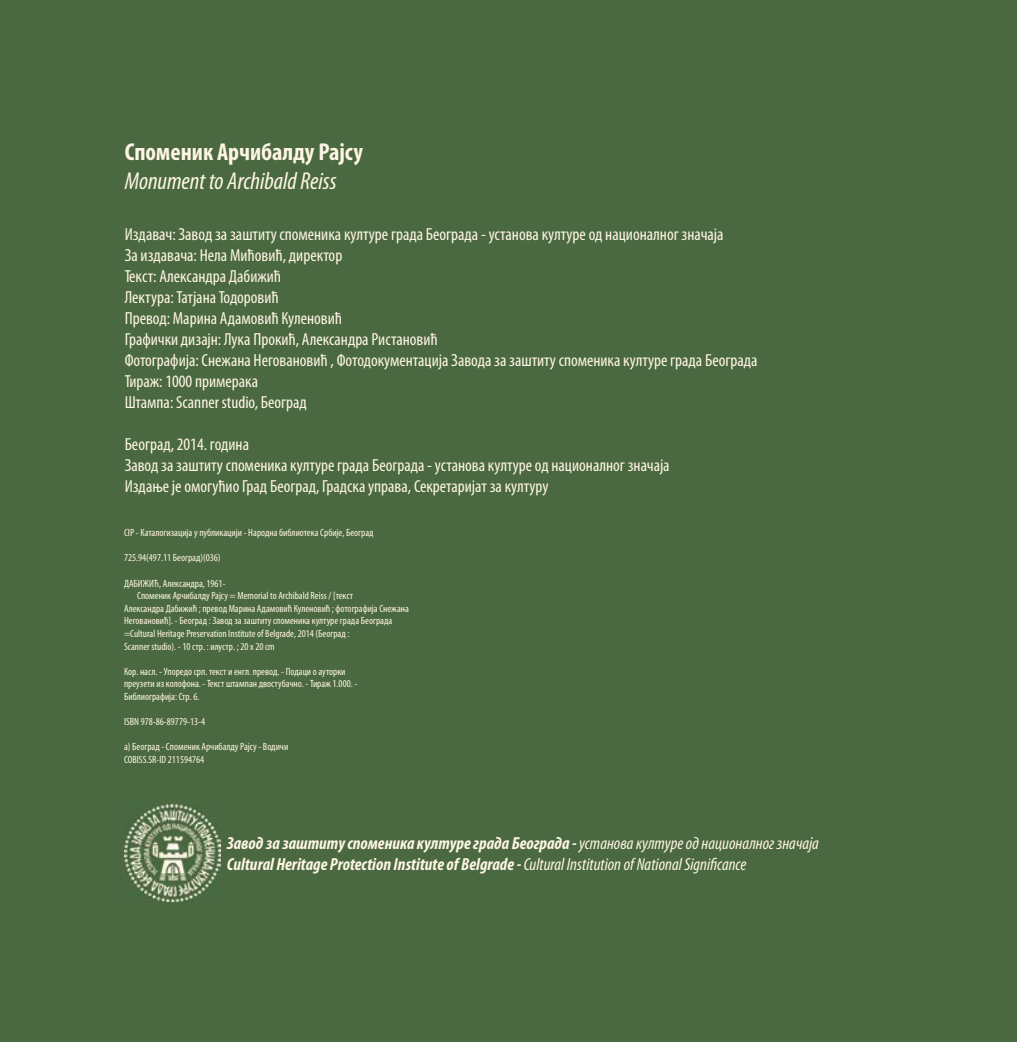
<style>
.page{position:relative;width:1017px;height:1042px;background:#4a6940}
.page>*{position:absolute;margin:0;border:0;box-sizing:border-box;transform-origin:0 0}
.t1{font:italic condensed 24.5px "Myriad Pro";color:#fff5e5}
.t2{font:700 condensed 24.5px "Myriad Pro";color:#fff5e5}
.t3{font:condensed 17.5px/21px "Myriad Pro";color:#fff5e5}
.t4{font:italic 700 condensed 17.5px/21px "Myriad Pro";color:#fff5e5}
.t5{font:condensed 10.5px/12.6px "Myriad Pro";color:#fff4e3}
.s1{font-weight:400}
</style>
<div class="page">
<img style="left:124px;top:804px;width:96px;height:97px">
<h1 class="t2" style="left:125px;top:136px;width:240px">Споменик Арчибалду Рајсу</h1>
<h1 class="t1" style="left:125px;top:166px;width:213px">Monument to Archibald Reiss</h1>
<p class="t3" style="left:125px;top:223px;width:634px">Издавач: Завод за заштиту споменика културе града Београда - установа културе од националног значаја<br>За издавача: Нела Мићовић, директор<br>Текст: Александра Дабижић<br>Лектура: Татјана Тодоровић<br>Превод: Марина Адамовић Куленовић<br>Графички дизајн: Лука Прокић, Александра Ристановић<br>Фотографија: Снежана Неговановић , Фотодокументација Завода за заштиту споменика културе града Београда Тираж: 1000 примерака<br>Штампа: Scanner studio, Београд</p>
<h2 class="t3" style="left:125px;top:433px;width:546px">Београд, 2014. година<br>Завод за заштиту споменика културе града Београда - установа културе од националног значаја<br>Издање је омогућио Град Београд, Градска управа, Секретаријат за културу</h2>
<p class="t5" style="left:124px;top:526px;width:251px">CIP - Каталогизација у публикацији - Народна библиотека Србије, Београд</p>
<p class="t5" style="left:124px;top:551px;width:98px">725.94(497.11 Београд)(036)</p>
<p class="t5" style="left:124px;top:577px;width:103px">ДАБИЖИЋ, Александра, 1961-</p>
<p class="t5" style="left:137px;top:589px;width:217px">Споменик Арчибалду Рајсу = Memorial to Archibald Reiss / [текст</p>
<p class="t5" style="left:124px;top:602px;width:286px">Александра Дабижић ; превод Марина Адамовић Куленовић ; фотографија Снежана</p>
<p class="t5" style="left:124px;top:614px;width:270px">Неговановић]. - Београд : Завод за заштиту споменика културе града Београда</p>
<p class="t5" style="left:124px;top:627px;width:227px">=Cultural Heritage Preservation Institute of Belgrade, 2014 (Београд :</p>
<p class="t5" style="left:124px;top:640px;width:152px">Scanner studio). - 10 стр. : илустр. ; 20 x 20 cm</p>
<p class="t5" style="left:124px;top:665px;width:235px">Кор. насл. - Упоредо срп. текст и енгл. превод. - Подаци о ауторки преузети из колофона. - Текст штампан двостубачно. - Тираж 1.000. -<br>Библиографија: Стр. 6.</p>
<p class="t5" style="left:124px;top:715px;width:83px">ISBN 978-86-89779-13-4</p>
<p class="t5" style="left:124px;top:740px;width:166px">a) Београд - Споменик Арчибалду Рајсу - Водичи<br>COBISS.SR-ID 211594764</p>
<h2 class="t4" style="left:227px;top:833px;width:593px">Завод за заштиту споменика културе града Београда - <span class="s1">установа културе од националног значаја<br></span>Cultural Heritage Protection Institute of Belgrade - <span class="s1">Cultural Institution of National Significance</span></h2>
</div>
